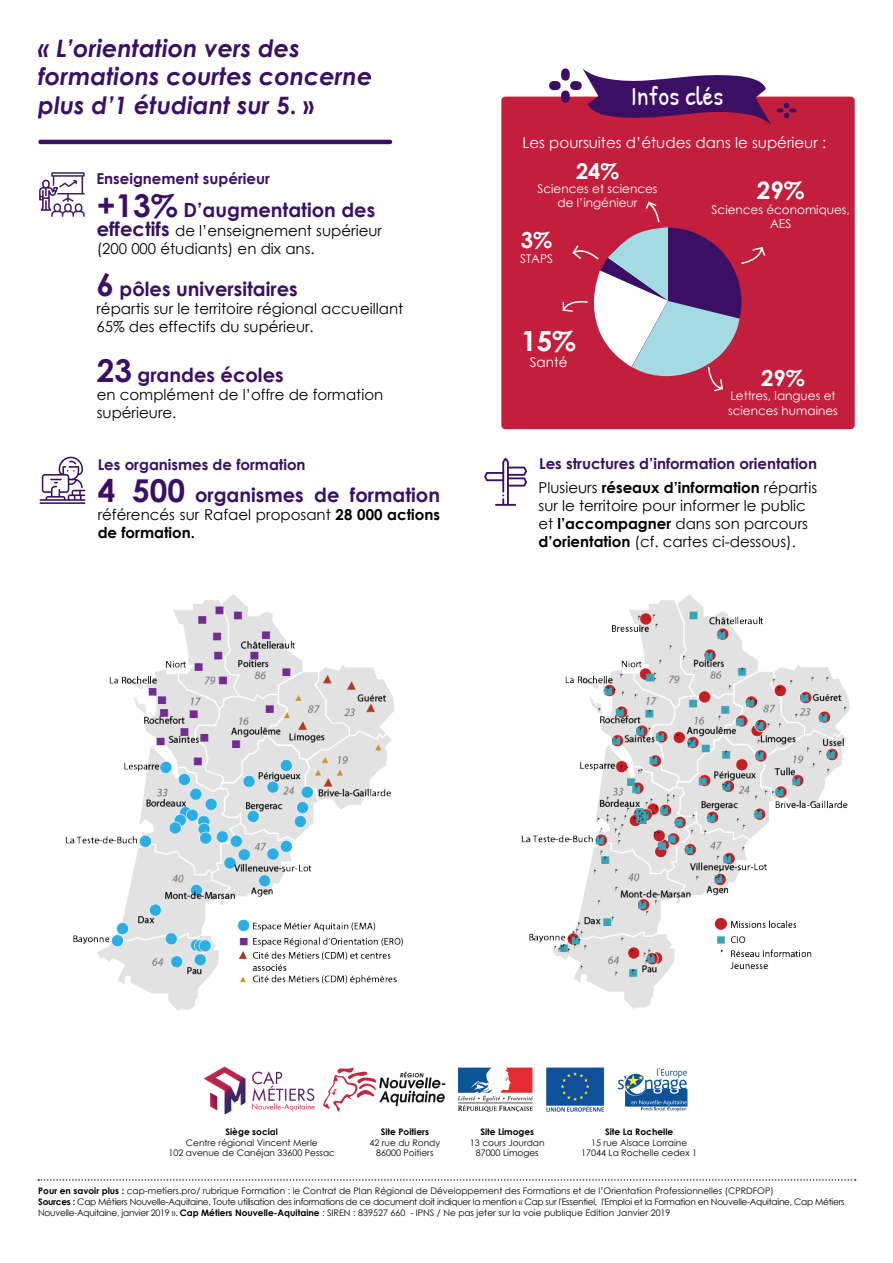
<style>
.page{position:relative;width:893px;height:1263px;background:#fff}
.page>*{position:absolute;margin:0;border:0;box-sizing:border-box;transform-origin:0 0}
.t1{font:700 27.6px "Century Gothic";color:#fff}
.t2{font:26.55px "Patrick Hand";color:#fff}
.t3{font:italic 700 24px/28.8px "Century Gothic";color:#3b1064}
.t4{font:700 24px "Century Gothic";color:#fff}
.t5{font:700 22.2px "Century Gothic";color:#fff}
.t6{font:700 21.75px "Century Gothic";color:#fff}
.t7{font:700 19.5px "Century Gothic";color:#3b1064}
.t8{font:15px/18px "Century Gothic";color:#000001}
.t9{font:700 15px/23.9px "Century Gothic";color:#3b1064}
.t10{font:15px "Century Gothic";color:#fff}
.t11{font:13.5px "Century Gothic";color:#fff}
.t12{font:12px/14.4px "Century Gothic";color:#fff;text-align:center}
.t13{font:9px/10.8px "Century Gothic";letter-spacing:-.03em;color:#000001}
.t14{font:9px/10.8px "Century Gothic";color:#000001;text-align:center}
.t15{font:700 9px "Century Gothic";color:#000001}
.s1{font-style:normal}
.s2{font-size:31.5px}
.s3{font-weight:700;font-size:19.5px;color:#3b1064}
.s4{font-weight:700}
.s5{font-weight:400;color:#000001}
.s6{color:#000001}
</style>
<div class="page">
<img style="left:203px;top:1066px;width:485px;height:49px">
<div style="left:501px;top:97px;width:354px;height:332px;background:#c31f3d"></div>
<svg style="left:549px;top:68px;width:222px;height:57px"></svg>
<svg style="left:777px;top:103px;width:20px;height:15px"></svg>
<svg style="left:562px;top:201px;width:204px;height:191px"></svg>
<svg style="left:40px;top:456px;width:45px;height:48px"></svg>
<hr style="left:41px;top:140px;width:349px;height:4px;background:#3b1064">
<svg style="left:39px;top:172px;width:46px;height:45px"></svg>
<svg style="left:484px;top:458px;width:43px;height:48px"></svg>
<svg style="left:38px;top:1179px;width:818px;height:2px"></svg>
<img style="left:521px;top:594px;width:329px;height:415px">
<img style="left:65px;top:594px;width:339px;height:417px">
<h3 class="t3" style="left:38px;top:33px;width:336px">« L’orientation vers des formations courtes concerne plus d’1 étudiant sur <span class="s1">5. »</span></h3>
<h3 class="t9" style="left:96px;top:166px;width:175px">Enseignement supérieur</h3>
<h3 class="t7" style="left:97px;top:195px;width:280px"><span class="s2">+13%</span> D’augmentation des</h3>
<h3 class="t8" style="left:97px;top:222px;width:287px"><span class="s3">effectifs</span> de l’enseignement supérieur (200 000 étudiants) en dix ans.</h3>
<h3 class="t7" style="left:96px;top:274px;width:203px"><span class="s2">6</span> pôles universitaires</h3>
<h3 class="t8" style="left:96px;top:299px;width:308px">répartis sur le territoire régional accueillant<br>65% des effectifs du supérieur.</h3>
<h3 class="t7" style="left:97px;top:360px;width:188px"><span class="s2">23</span> grandes écoles</h3>
<h3 class="t8" style="left:97px;top:386px;width:288px">en complément de l’offre de formation supérieure.</h3>
<h3 class="t9" style="left:98px;top:452px;width:209px">Les organismes de formation</h3>
<h3 class="t7" style="left:98px;top:480px;width:344px"><span class="s2">4 500</span> organismes de formation</h3>
<h3 class="t8" style="left:98px;top:505px;width:344px">référencés sur Rafael proposant <span class="s4">28 000 actions de formation.</span></h3>
<h2 class="t2" style="left:631px;top:78px;width:94px">Infos clés</h2>
<h3 class="t10" style="left:523px;top:132px;width:305px">Les poursuites d’études dans le supérieur :</h3>
<h3 class="t6" style="left:576px;top:154px;width:44px">24%</h3>
<h3 class="t12" style="left:537px;top:181px;width:122px">Sciences et sciences de l’ingénieur</h3>
<h3 class="t5" style="left:521px;top:223px;width:33px">3%</h3>
<h3 class="t12" style="left:520px;top:251px;width:35px">STAPS</h3>
<h1 class="t1" style="left:521px;top:320px;width:56px">15%</h1>
<h3 class="t11" style="left:530px;top:353px;width:39px">Santé</h3>
<h3 class="t4" style="left:757px;top:173px;width:49px">29%</h3>
<h3 class="t12" style="left:712px;top:202px;width:140px">Sciences économiques,<br>AES</h3>
<h3 class="t5" style="left:761px;top:361px;width:45px">29%</h3>
<h3 class="t12" style="left:728px;top:389px;width:111px;text-align:left">Lettres, langues et sciences humaines</h3>
<h3 class="t9" style="left:538px;top:451px;width:280px">Les structures d’information orientation<br><span class="s5">Plusieurs</span> <span class="s6">réseaux d’information</span> <span class="s5">répartis</span></h3>
<h3 class="t8" style="left:538px;top:496px;width:271px">sur le territoire pour informer le public et <span class="s4">l’accompagner</span> dans son parcours <span class="s4">d’orientation</span> (cf. cartes ci-dessous).</h3>
<p class="t15" style="left:225px;top:1125px;width:54px">Siège social</p>
<p class="t14" style="left:168px;top:1137px;width:168px">Centre régional Vincent Merle<br>102 avenue de Canéjan 33600 Pessac</p>
<p class="t15" style="left:381px;top:1125px;width:50px">Site Poitiers</p>
<p class="t14" style="left:369px;top:1137px;width:72px">42 rue du Rondy<br>86000 Poitiers</p>
<p class="t15" style="left:480px;top:1125px;width:55px">Site Limoges</p>
<p class="t14" style="left:470px;top:1137px;width:76px">13 cours Jourdan<br>87000 Limoges</p>
<p class="t15" style="left:605px;top:1125px;width:70px">Site La Rochelle</p>
<p class="t14" style="left:581px;top:1137px;width:118px">15 rue Alsace Lorraine<br>17044 La Rochelle cedex 1</p>
<p class="t13" style="left:38px;top:1185px;width:808px"><span class="s4">Pour en savoir plus :</span> cap-metiers.pro/ rubrique Formation : le Contrat de Plan Régional de Développement des Formations et de l’Orientation Professionnelles (CPRDFOP)<br><span class="s4">Sources :</span> Cap Métiers Nouvelle-Aquitaine. Toute utilisation des informations de ce document doit indiquer la mention « Cap sur l'Essentiel, l'Emploi et la Formation en Nouvelle-Aquitaine, Cap Métiers<br>Nouvelle-Aquitaine, janvier 2019 ». <span class="s4">Cap Métiers Nouvelle-Aquitaine</span> : SIREN : 839527 660 - IPNS / Ne pas jeter sur la voie publique Edition Janvier 2019</p>
</div>
